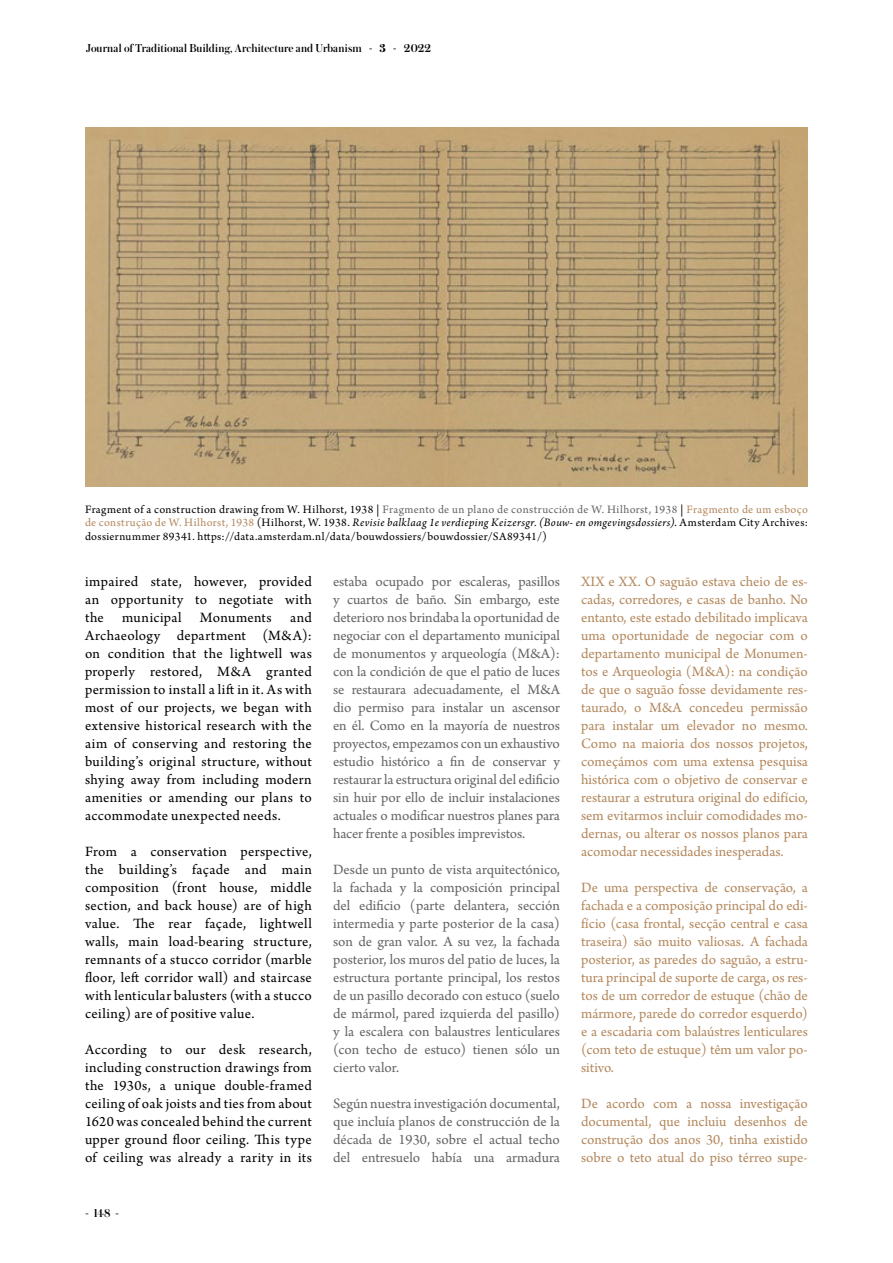
<style>
.page{position:relative;width:893px;height:1263px;background:#fff}
.page>*{position:absolute;margin:0;border:0;box-sizing:border-box;transform-origin:0 0}
.t1{font:15px/18px "Arno Pro";letter-spacing:-.005em;color:#666465;text-align:justify}
.t2{font:15px/18px "Arno Pro";color:#b3885d;text-align:justify}
.t3{font:15px/18px "Arno Pro";letter-spacing:.025em;color:#000;text-align:justify}
.t4{font:12px/13.5px "Arno Pro";letter-spacing:.03em;color:#000;text-align:justify}
.t5{font:500 12px "Austin";letter-spacing:.015em;color:#000}
.s1{font-weight:700}
.s2{color:#666465}
.s3{color:#b3885d}
.s4{font-style:italic}
</style>
<div class="page">
<img style="left:85px;top:128px;width:723px;height:359px">
<p class="t5" style="left:86px;top:40px;width:347px">Journal of Traditional Building, Architecture and Urbanism - <span class="s1">3</span> - 2022</p>
<p class="t4" style="left:85px;top:503px;width:724px">Fragment of a construction drawing from W. Hilhorst, 1938 | <span class="s2">Fragmento de un plano de construcción de W. Hilhorst, 1938</span> | <span class="s3">Fragmento de um esboço de construção de W. Hilhorst, 1938</span> (Hilhorst, W. 1938. <span class="s4">Revisie balklaag 1e verdieping Keizersgr. (Bouw- en omgevingsdossiers)</span>. Amsterdam City Archives: dossiernummer 89341. https://data.amsterdam.nl/data/bouwdossiers/bouwdossier/SA89341/)</p>
<p class="t3" style="left:85px;top:573px;width:228px">impaired state, however, provided an opportunity to negotiate with the municipal Monuments and Archaeology department (M&amp;A): on condition that the lightwell was properly restored, M&amp;A granted permission to install a lift in it. As with most of our projects, we began with extensive historical research with the aim of conserving and restoring the building’s original structure, without shying away from including modern amenities or amending our plans to accommodate unexpected needs.</p>
<p class="t3" style="left:85px;top:843px;width:228px">From a conservation perspective, the building’s façade and main composition (front house, middle section, and back house) are of high value. The rear façade, lightwell walls, main load-bearing structure, remnants of a stucco corridor (marble floor, left corridor wall) and staircase with lenticular balusters (with a stucco ceiling) are of positive value.</p>
<p class="t3" style="left:85px;top:1041px;width:228px">According to our desk research, including construction drawings from the 1930s, a unique double-framed ceiling of oak joists and ties from about 1620 was concealed behind the current upper ground floor ceiling. This type of ceiling was already a rarity in its</p>
<p class="t5" style="left:85px;top:1205px;width:36px">- 148 -</p>
<p class="t1" style="left:333px;top:573px;width:228px">estaba ocupado por escaleras, pasillos y cuartos de baño. Sin embargo, este deterioro nos brindaba la oportunidad de negociar con el departamento municipal de monumentos y arqueología (M&amp;A): con la condición de que el patio de luces se restaurara adecuadamente, el M&amp;A dio permiso para instalar un ascensor en él. Como en la mayoría de nuestros proyectos, empezamos con un exhaustivo estudio histórico a fin de conservar y restaurar la estructura original del edificio sin huir por ello de incluir instalaciones actuales o modificar nuestros planes para hacer frente a posibles imprevistos.</p>
<p class="t1" style="left:333px;top:861px;width:228px">Desde un punto de vista arquitectónico, la fachada y la composición principal del edificio (parte delantera, sección intermedia y parte posterior de la casa) son de gran valor. A su vez, la fachada posterior, los muros del patio de luces, la estructura portante principal, los restos de un pasillo decorado con estuco (suelo de mármol, pared izquierda del pasillo) y la escalera con balaustres lenticulares (con techo de estuco) tienen sólo un cierto valor.</p>
<p class="t1" style="left:333px;top:1095px;width:228px">Según nuestra investigación documental, que incluía planos de construcción de la década de 1930, sobre el actual techo del entresuelo había una armadura</p>
<p class="t2" style="left:581px;top:573px;width:228px">XIX e XX. O saguão estava cheio de es&shy;cadas, corredores, e casas de banho. No entanto, este estado debilitado implicava uma oportunidade de negociar com o departamento municipal de Monumen&shy;tos e Arqueologia (M&amp;A): na condição de que o saguão fosse devidamente res&shy;taurado, o M&amp;A concedeu permissão para instalar um elevador no mesmo.<br>Como na maioria dos nossos projetos, começámos com uma extensa pesquisa histórica com o objetivo de conservar e restaurar a estrutura original do edifício, sem evitarmos incluir comodidades mo&shy;dernas, ou alterar os nossos planos para acomodar necessidades inesperadas.</p>
<p class="t2" style="left:581px;top:879px;width:228px">De uma perspectiva de conservação, a fachada e a composição principal do edi&shy;fício (casa frontal, secção central e casa traseira) são muito valiosas. A fachada posterior, as paredes do saguão, a estru&shy;tura principal de suporte de carga, os res&shy;tos de um corredor de estuque (chão de mármore, parede do corredor esquerdo) e a escadaria com balaústres lenticulares (com teto de estuque) têm um valor po&shy;sitivo.</p>
<p class="t2" style="left:581px;top:1095px;width:228px">De acordo com a nossa investigação documental, que incluiu desenhos de construção dos anos 30, tinha existido sobre o teto atual do piso térreo supe-</p>
</div>
